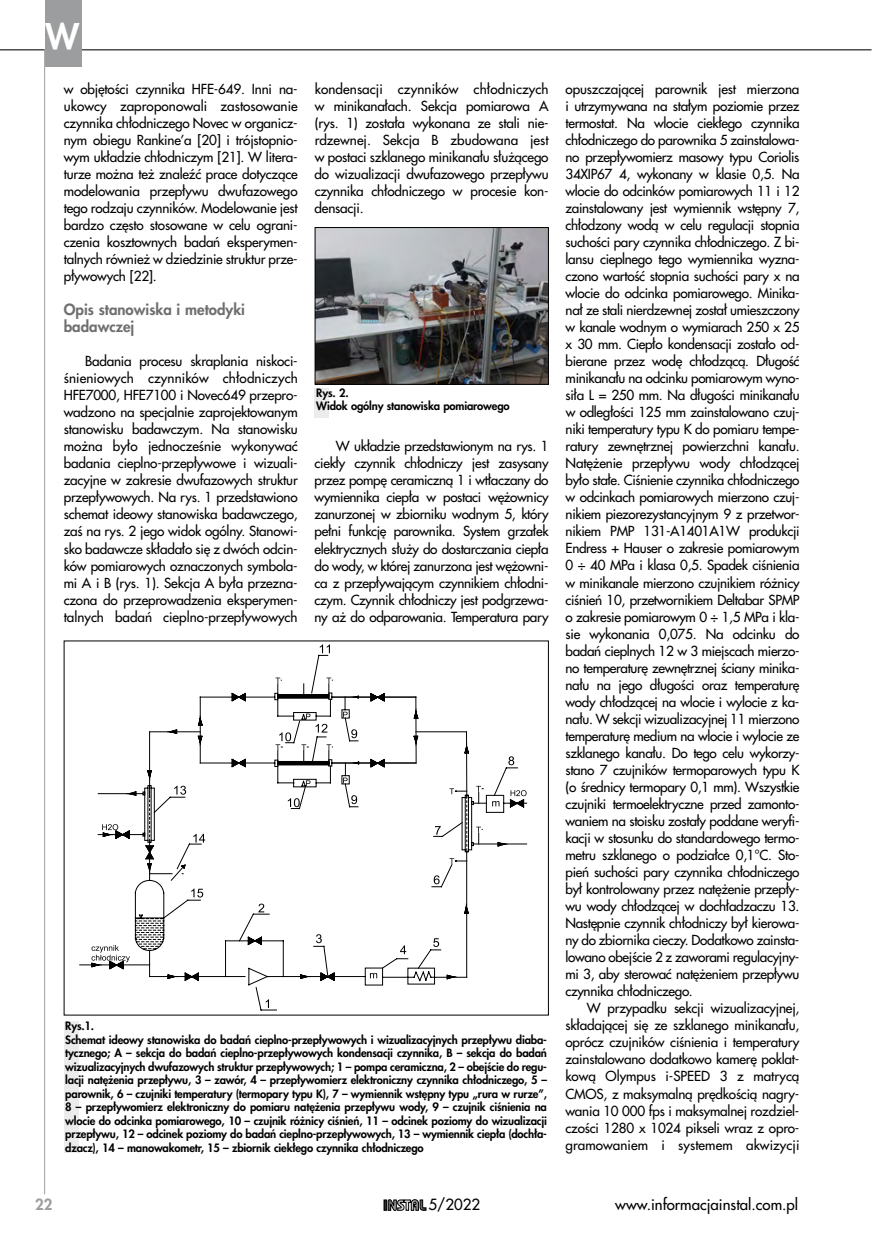
<style>
.page{position:relative;width:872px;height:1255px;background:#fff}
.page>*{position:absolute;margin:0;border:0;box-sizing:border-box;transform-origin:0 0}
.t1{font:800 34.5px "Futura CE";color:#fff}
.t2{font:500 15px "Futura CE";color:#000}
.t3{font:800 15px/17px "Futura CE";color:#6e6f70}
.t4{font:800 15px "Futura CE";color:#9b9d9f}
.t5{font:500 13.5px/17px "Futura CE";letter-spacing:-.015em;color:#000;text-align:justify}
.t6{font:800 11.25px/13.5px "Futura CE";letter-spacing:-.015em;color:#000}
</style>
<div class="page">
<hr style="left:0;top:49px;width:871px;height:1px;background:#000">
<hr style="left:44px;top:49px;width:1px;height:1145px;background:#9b9d9f">
<svg style="left:383px;top:1199px;width:44px;height:12px"></svg>
<svg style="left:384px;top:1199px;width:42px;height:11px"></svg>
<div style="left:45px;top:0;width:37px;height:67px;background:#9b9d9f"></div>
<svg style="left:320px;top:644px;width:10px;height:9px"></svg>
<svg style="left:79px;top:756px;width:448px;height:209px"></svg>
<svg style="left:102px;top:824px;width:28px;height:15px"></svg>
<svg style="left:91px;top:944px;width:39px;height:25px"></svg>
<svg style="left:145px;top:677px;width:324px;height:308px"></svg>
<img style="left:317px;top:229px;width:230px;height:153px">
<div style="left:315px;top:227px;width:234px;height:157px;border:1px solid #000"></div>
<div style="left:64px;top:1020px;width:14px;height:132px;background:#ececed"></div>
<div style="left:315px;top:388px;width:14px;height:29px;background:#ececed"></div>
<h1 class="t1" style="left:45px;top:12px;width:35px">W</h1>
<p class="t5" style="left:64px;top:80px;width:235px">w objętości czynnika HFE-649. Inni na&shy;ukowcy zaproponowali zastosowanie czynnika chłodniczego Novec w organicz&shy;nym obiegu Rankine’a [20] i trójstopnio&shy;wym układzie chłodniczym [21]. W litera&shy;turze można też znaleźć prace dotyczące modelowania przepływu dwufazowego tego rodzaju czynników. Modelowanie jest bardzo często stosowane w celu ograni&shy;czenia kosztownych badań eksperymen&shy;talnych również w dziedzinie struktur prze&shy;pływowych [22].</p>
<p class="t3" style="left:64px;top:300px;width:183px">Opis stanowiska i metodyki badawczej</p>
<p class="t5" style="left:64px;top:352px;width:235px;text-indent:21px">Badania procesu skraplania niskoci&shy;śnieniowych czynników chłodniczych HFE7000, HFE7100 i Novec649 przepro&shy;wadzono na specjalnie zaprojektowanym stanowisku badawczym. Na stanowisku można było jednocześnie wykonywać badania cieplno-przepływowe i wizuali&shy;zacyjne w zakresie dwufazowych struktur przepływowych. Na rys. 1 przedstawiono schemat ideowy stanowiska badawczego, zaś na rys. 2 jego widok ogólny. Stanowi&shy;sko badawcze składało się z dwóch odcin&shy;ków pomiarowych oznaczonych symbola&shy;mi A i B (rys. 1). Sekcja A była przezna&shy;czona do przeprowadzenia eksperymen&shy;talnych badań cieplno-przepływowych</p>
<p class="t5" style="left:315px;top:80px;width:235px">kondensacji czynników chłodniczych w minikanałach. Sekcja pomiarowa A (rys. 1) została wykonana ze stali nie&shy;rdzewnej. Sekcja B zbudowana jest w postaci szklanego minikanału służącego do wizualizacji dwufazowego przepływu czynnika chłodniczego w procesie kon&shy;densacji.</p>
<p class="t6" style="left:316px;top:385px;width:195px">Rys. 2.<br>Widok ogólny stanowiska pomiarowego</p>
<p class="t5" style="left:314px;top:437px;width:235px;text-indent:21px">W układzie przedstawionym na rys. 1 ciekły czynnik chłodniczy jest zasysany przez pompę ceramiczną 1 i wtłaczany do wymiennika ciepła w postaci wężownicy zanurzonej w zbiorniku wodnym 5, który pełni funkcję parownika. System grzałek elektrycznych służy do dostarczania ciepła do wody, w której zanurzona jest wężowni&shy;ca z przepływającym czynnikiem chłodni&shy;czym. Czynnik chłodniczy jest podgrzewa&shy;ny aż do odparowania. Temperatura pary</p>
<p class="t6" style="left:65px;top:1018px;width:483px">Rys.1.<br>Schemat ideowy stanowiska do badań cieplno-przepływowych i wizualizacyjnych przepływu diaba&shy;tycznego; A – sekcja do badań cieplno-przepływowych kondensacji czynnika, B – sekcja do badań wizualizacyjnych dwufazowych struktur przepływowych; 1 – pompa ceramiczna, 2 – obejście do regu&shy;lacji natężenia przepływu, 3 – zawór, 4 – przepływomierz elektroniczny czynnika chłodniczego, 5 – parownik, 6 – czujniki temperatury (termopary typu K), 7 – wymiennik wstępny typu „rura w rurze”, 8 – przepływomierz elektroniczny do pomiaru natężenia przepływu wody, 9 – czujnik ciśnienia na wlocie do odcinka pomiarowego, 10 – czujnik różnicy ciśnień, 11 – odcinek poziomy do wizualizacji przepływu, 12 – odcinek poziomy do badań cieplno-przepływowych, 13 – wymiennik ciepła (dochła&shy;dzacz), 14 – manowakometr, 15 – zbiornik ciekłego czynnika chłodniczego</p>
<p class="t5" style="left:565px;top:80px;width:236px">opuszczającej parownik jest mierzona i utrzymywana na stałym poziomie przez termostat. Na wlocie ciekłego czynnika chłodniczego do parownika 5 zainstalowa&shy;no przepływomierz masowy typu Coriolis 34XIP67 4, wykonany w klasie 0,5. Na wlocie do odcinków pomiarowych 11 i 12 zainstalowany jest wymiennik wstępny 7, chłodzony wodą w celu regulacji stopnia suchości pary czynnika chłodniczego. Z bi&shy;lansu cieplnego tego wymiennika wyzna&shy;czono wartość stopnia suchości pary x na wlocie do odcinka pomiarowego. Minika&shy;nał ze stali nierdzewnej został umieszczony w kanale wodnym o wymiarach 250 x 25 x 30 mm. Ciepło kondensacji zostało od&shy;bierane przez wodę chłodzącą. Długość minikanału na odcinku pomiarowym wyno&shy;siła L = 250 mm. Na długości minikanału w odległości 125 mm zainstalowano czuj&shy;niki temperatury typu K do pomiaru tempe&shy;ratury zewnętrznej powierzchni kanału.<br>Natężenie przepływu wody chłodzącej było stałe. Ciśnienie czynnika chłodniczego w odcinkach pomiarowych mierzono czuj&shy;nikiem piezorezystancyjnym 9 z przetwor&shy;nikiem PMP 131-A1401A1W produkcji Endress + Hauser o zakresie pomiarowym 0 ÷ 40 MPa i klasa 0,5. Spadek ciśnienia w minikanale mierzono czujnikiem różnicy ciśnień 10, przetwornikiem Deltabar SPMP o zakresie pomiarowym 0 ÷ 1,5 MPa i kla&shy;sie wykonania 0,075. Na odcinku do badań cieplnych 12 w 3 miejscach mierzo&shy;no temperaturę zewnętrznej ściany minika&shy;nału na jego długości oraz temperaturę wody chłodzącej na wlocie i wylocie z ka&shy;nału. W sekcji wizualizacyjnej 11 mierzono temperaturę medium na wlocie i wylocie ze szklanego kanału. Do tego celu wykorzy&shy;stano 7 czujników termoparowych typu K (o średnicy termopary 0,1 mm). Wszystkie czujniki termoelektryczne przed zamonto&shy;waniem na stoisku zostały poddane weryfi&shy;kacji w stosunku do standardowego termo&shy;metru szklanego o podziałce 0,1°C. Sto&shy;pień suchości pary czynnika chłodniczego był kontrolowany przez natężenie przepły&shy;wu wody chłodzącej w dochładzaczu 13.<br>Następnie czynnik chłodniczy był kierowa&shy;ny do zbiornika cieczy. Dodatkowo zainsta&shy;lowano obejście 2 z zaworami regulacyjny&shy;mi 3, aby sterować natężeniem przepływu czynnika chłodniczego.</p>
<p class="t5" style="left:565px;top:999px;width:235px;text-indent:21px">W przypadku sekcji wizualizacyjnej, składającej się ze szklanego minikanału, oprócz czujników ciśnienia i temperatury zainstalowano dodatkowo kamerę poklat&shy;kową Olympus i-SPEED 3 z matrycą CMOS, z maksymalną prędkością nagry&shy;wania 10 000 fps i maksymalnej rozdziel&shy;czości 1280 x 1024 pikseli wraz z opro&shy;gramowaniem i systemem akwizycji</p>
<p class="t4" style="left:35px;top:1193px;width:19px">22</p>
<p class="t2" style="left:428px;top:1193px;width:53px">5/2022</p>
<p class="t2" style="left:615px;top:1193px;width:184px">www.informacjainstal.com.pl</p>
</div>
